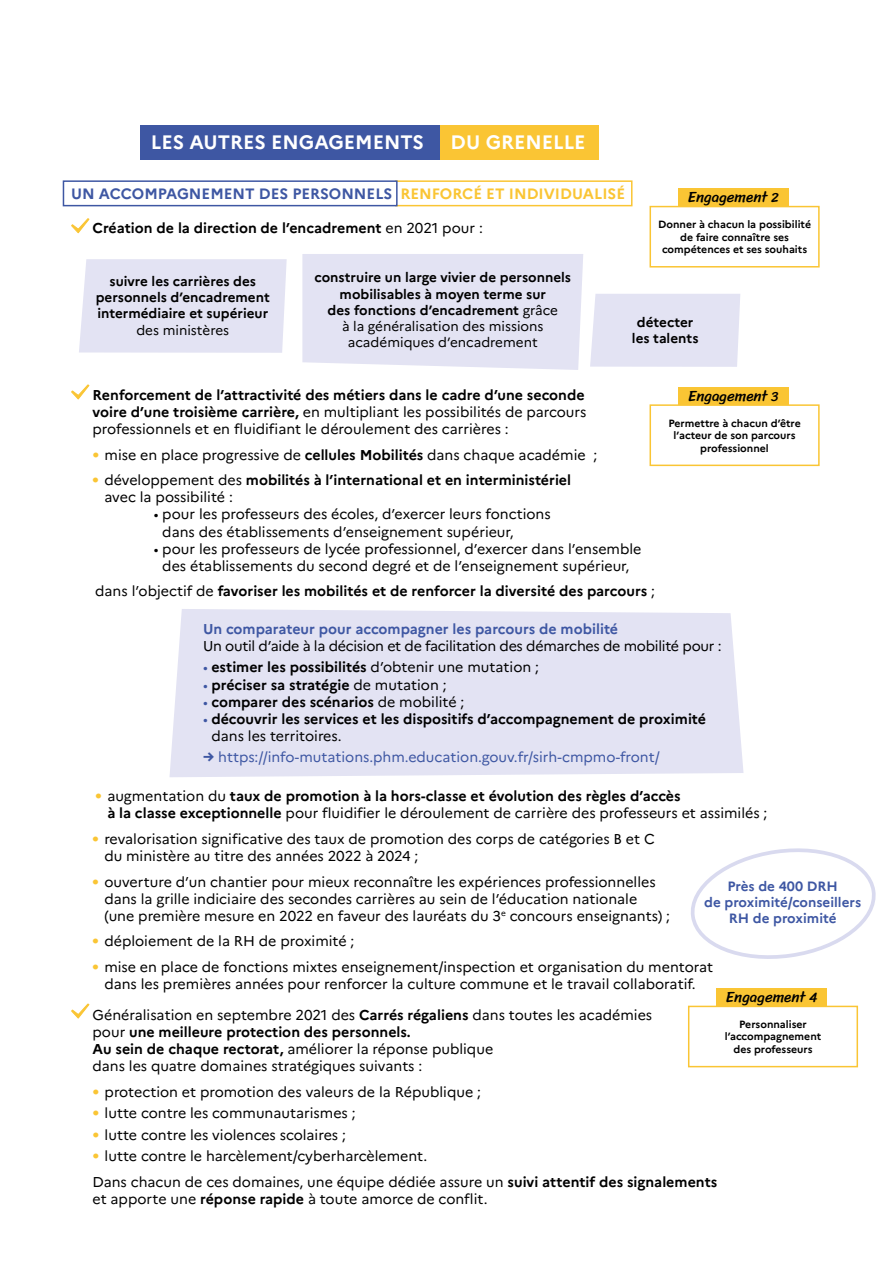
<style>
.page{position:relative;width:893px;height:1263px;background:#fff}
.page>*{position:absolute;margin:0;border:0;box-sizing:border-box;transform-origin:0 0}
.t1{font:700 19.5px "Marianne";color:#fff}
.t2{font:700 15px "Marianne";color:#3e57a3}
.t3{font:15px "Sriracha";color:#000}
.t4{font:14.25px/17.1px "Marianne";color:#000}
.t5{font:700 14.25px/17.1px "Marianne";color:#000}
.t6{font:14.25px "Marianne";letter-spacing:-.02em;color:#000}
.t7{font:14.25px "Marianne";color:#3e57a3}
.t8{font:700 14.25px "Marianne";color:#3e57a3}
.t9{font:700 13.5px/16.2px "Marianne";color:#000;text-align:center}
.t10{font:700 13.5px/16.2px "Marianne";color:#3e57a3;text-align:center}
.t11{font:13.5px "Marianne";color:#000}
.t12{font:700 10.5px/12.6px "Marianne";color:#000;text-align:center}
.s1{color:#fac534}
.s2{font-weight:400}
.s3{font-size:13.5px}
.s4{font-weight:700}
.s5{font-size:19.5px;color:#fac534}
.s6{font-weight:400;font-size:19.5px;color:#fac534}
.s7{font-weight:400;font-size:13.5px;color:#3e57a3}
.s8{font-weight:800}
</style>
<div class="page">
<div style="left:395px;top:180px;width:237px;height:26px;background:#fff;border:2px solid #fac534"></div>
<div style="left:140px;top:125px;width:301px;height:34px;background:#3e57a3"></div>
<div style="left:440px;top:125px;width:158px;height:34px;background:#fac534"></div>
<svg style="left:71px;top:218px;width:19px;height:16px"></svg>
<svg style="left:71px;top:384px;width:19px;height:16px"></svg>
<svg style="left:71px;top:1003px;width:19px;height:16px"></svg>
<div style="left:169px;top:609px;width:574px;height:168px;background:#e3e3f3"></div>
<div style="left:590px;top:294px;width:150px;height:73px;background:#e3e3f3"></div>
<div style="left:79px;top:259px;width:208px;height:94px;background:#e3e3f3"></div>
<div style="left:302px;top:254px;width:281px;height:116px;background:#e3e3f3"></div>
<div style="left:678px;top:188px;width:110px;height:30px;background:#fac534"></div>
<div style="left:650px;top:207px;width:169px;height:60px;background:#fff"></div>
<div style="left:649px;top:206px;width:171px;height:62px;border:2px solid #fac534"></div>
<div style="left:678px;top:387px;width:110px;height:29px;background:#fac534"></div>
<div style="left:650px;top:405px;width:169px;height:60px;background:#fff"></div>
<div style="left:649px;top:404px;width:171px;height:62px;border:2px solid #fac534"></div>
<div style="left:716px;top:988px;width:111px;height:30px;background:#fac534"></div>
<div style="left:689px;top:1006px;width:168px;height:60px;background:#fff"></div>
<div style="left:688px;top:1006px;width:170px;height:61px;border:2px solid #fac534"></div>
<div style="left:63px;top:180px;width:335px;height:26px;background:#fff;border:2px solid #3e57a3"></div>
<svg style="left:691px;top:848px;width:185px;height:111px"></svg>
<h1 class="t1" style="left:151px;top:131px;width:275px">LES AUTRES ENGAGEMENTS</h1>
<h1 class="t1" style="left:451px;top:131px;width:136px">DU GRENELLE</h1>
<p class="t2" style="left:71px;top:185px;width:555px">UN ACCOMPAGNEMENT DES PERSONNELS <span class="s1">RENFORCÉ ET INDIVIDUALISÉ</span></p>
<p class="t5" style="left:92px;top:219px;width:392px">Création de la direction de l’encadrement <span class="s2">en 2021 pour :</span></p>
<p class="t3" style="left:688px;top:188px;width:92px">Engagement <span class="s3">2</span></p>
<p class="t12" style="left:658px;top:218px;width:155px">Donner à chacun la possibilité de faire connaître ses compétences et ses souhaits</p>
<p class="t9" style="left:315px;top:270px;width:258px">construire un large vivier de personnels mobilisables à moyen terme sur<br>des fonctions d’encadrement <span class="s2">grâce<br>à la généralisation des missions académiques d’encadrement</span></p>
<p class="t9" style="left:96px;top:273px;width:176px">suivre les carrières des personnels d’encadrement intermédiaire et supérieur</p>
<p class="t11" style="left:136px;top:322px;width:94px">des ministères</p>
<p class="t9" style="left:632px;top:314px;width:68px">détecter les talents</p>
<p class="t4" style="left:92px;top:386px;width:496px"><span class="s4">Renforcement de l’attractivité des métiers dans le cadre d’une seconde voire d’une troisième carrière,</span> en multipliant les possibilités de parcours professionnels et en fluidifiant le déroulement des carrières :</p>
<p class="t4" style="left:92px;top:446px;width:506px"><span class="s5">•</span> mise en place progressive de <span class="s4">cellules Mobilités</span> dans chaque académie ;</p>
<p class="t5" style="left:104px;top:472px;width:468px;text-indent:-12px"><span class="s6">•</span> <span class="s2">développement des</span> mobilités à l’international et en interministériel <span class="s2">avec la possibilité :</span></p>
<p class="t4" style="left:162px;top:506px;width:390px;text-indent:-9px"><span class="s3">•</span> pour les professeurs des écoles, d’exercer leurs fonctions dans des établissements d’enseignement supérieur,</p>
<p class="t4" style="left:154px;top:540px;width:489px;text-align:center"><span class="s3">•</span> pour les professeurs de lycée professionnel, d’exercer dans l’ensemble des établissements du second degré et de l’enseignement supérieur,</p>
<p class="t5" style="left:95px;top:583px;width:561px"><span class="s2">dans l’objectif de</span> favoriser les mobilités et de renforcer la diversité des parcours <span class="s2">;</span></p>
<p class="t3" style="left:688px;top:387px;width:92px">Engagement <span class="s3">3</span></p>
<p class="t12" style="left:668px;top:416px;width:134px">Permettre à chacun d’être l’acteur de son parcours professionnel</p>
<p class="t8" style="left:203px;top:620px;width:417px">Un comparateur pour accompagner les parcours de mobilité</p>
<p class="t6" style="left:203px;top:637px;width:520px">Un outil d’aide à la décision et de facilitation des démarches de mobilité pour :</p>
<p class="t5" style="left:203px;top:659px;width:337px"><span class="s7">•</span> estimer les possibilités <span class="s2">d’obtenir une mutation ;</span></p>
<p class="t5" style="left:203px;top:676px;width:245px"><span class="s7">•</span> préciser sa stratégie <span class="s2">de mutation ;</span></p>
<p class="t5" style="left:203px;top:693px;width:263px"><span class="s7">•</span> comparer des scénarios <span class="s2">de mobilité ;</span></p>
<p class="t5" style="left:211px;top:710px;width:496px;text-indent:-8px"><span class="s7">•</span> découvrir les services et les dispositifs d’accompagnement de proximité <span class="s2">dans les territoires.</span></p>
<p class="t7" style="left:203px;top:748px;width:458px"><span class="s8">→</span> https://info-mutations.phm.education.gouv.fr/sirh-cmpmo-front/</p>
<p class="t5" style="left:107px;top:787px;width:662px;text-indent:-12px"><span class="s6">•</span> <span class="s2">augmentation du</span> taux de promotion à la hors-classe et évolution des règles d’accès<br>à la classe exceptionnelle <span class="s2">pour fluidifier le déroulement de carrière des professeurs et assimilés ;</span></p>
<p class="t4" style="left:104px;top:830px;width:552px;text-indent:-12px"><span class="s5">•</span> revalorisation significative des taux de promotion des corps de catégories B et C du ministère au titre des années 2022 à 2024 ;</p>
<p class="t4" style="left:104px;top:873px;width:567px;text-indent:-12px"><span class="s5">•</span> ouverture d’un chantier pour mieux reconnaître les expériences professionnelles dans la grille indiciaire des secondes carrières au sein de l’éducation nationale (une première mesure en 2022 en faveur des lauréats du 3<sup>e</sup> concours enseignants) ;</p>
<p class="t4" style="left:92px;top:933px;width:264px"><span class="s5">•</span> déploiement de la RH de proximité ;</p>
<p class="t4" style="left:92px;top:958px;width:622px;text-align:center"><span class="s5">•</span> mise en place de fonctions mixtes enseignement/inspection et organisation du mentorat dans les premières années pour renforcer la culture commune et le travail collaboratif.</p>
<p class="t10" style="left:704px;top:878px;width:159px">Près de 400 DRH<br>de proximité/conseillers<br>RH de proximité</p>
<p class="t3" style="left:726px;top:988px;width:93px">Engagement <span class="s3">4</span></p>
<p class="t12" style="left:725px;top:1018px;width:98px">Personnaliser l’accompagnement des professeurs</p>
<p class="t4" style="left:92px;top:1006px;width:561px">Généralisation en septembre 2021 des <span class="s4">Carrés régaliens</span> dans toutes les académies pour <span class="s4">une meilleure protection des personnels.<br>Au sein de chaque rectorat,</span> améliorer la réponse publique<br>dans les quatre domaines stratégiques suivants :</p>
<p class="t4" style="left:92px;top:1083px;width:390px"><span class="s5">•</span> protection et promotion des valeurs de la République ;</p>
<p class="t4" style="left:92px;top:1104px;width:265px"><span class="s5">•</span> lutte contre les communautarismes ;</p>
<p class="t4" style="left:92px;top:1126px;width:255px"><span class="s5">•</span> lutte contre les violences scolaires ;</p>
<p class="t4" style="left:92px;top:1143px;width:626px;line-height:25.7px"><span class="s5">•</span> lutte contre le harcèlement/cyberharcèlement.<br>Dans chacun de ces domaines, une équipe dédiée assure un <span class="s4">suivi attentif des signalements</span></p>
<p class="t4" style="left:92px;top:1190px;width:397px">et apporte une <span class="s4">réponse rapide</span> à toute amorce de conflit.</p>
</div>
